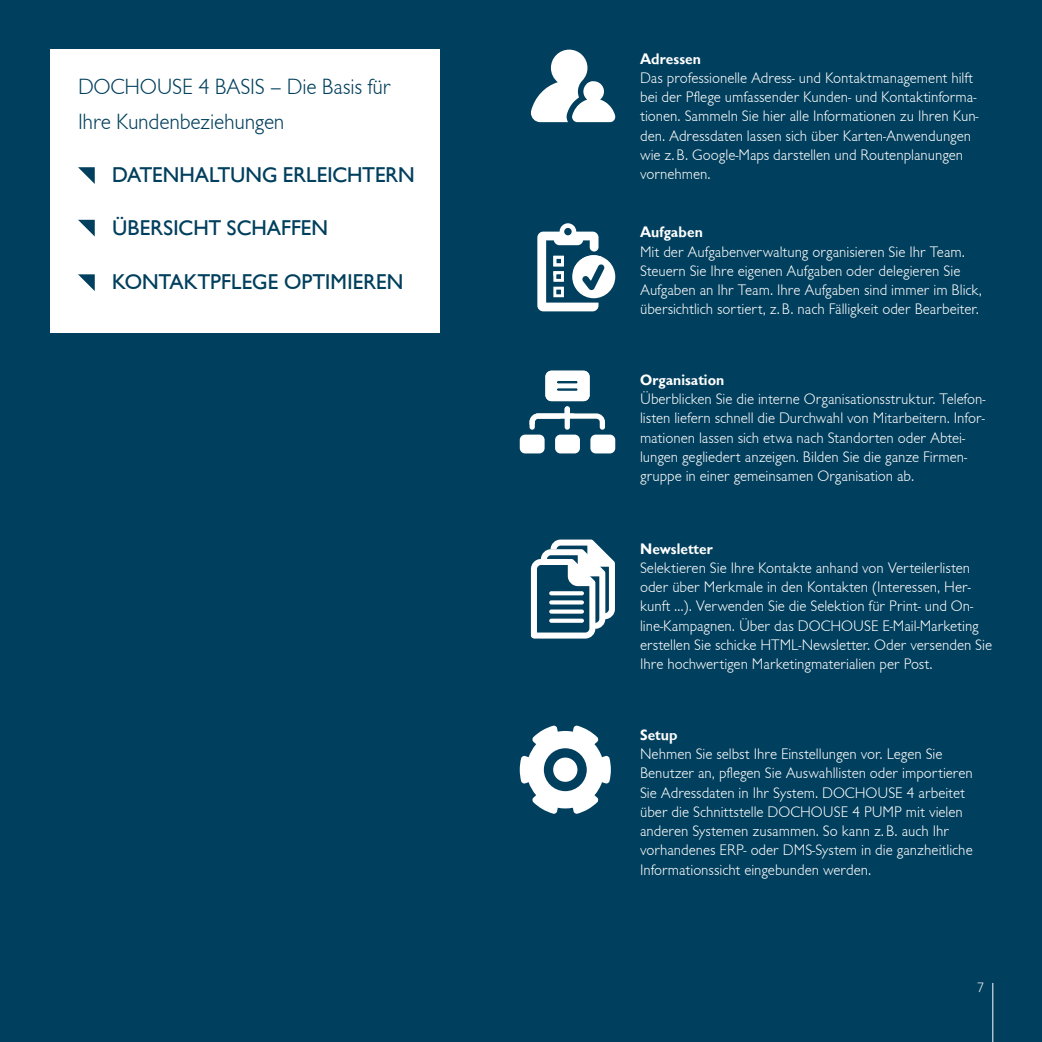
<style>
.page{position:relative;width:1042px;height:1042px;background:#003f5d}
.page>*{position:absolute;margin:0;border:0;box-sizing:border-box;transform-origin:0 0}
.t1{font:300 22.75px/35px "Chantilly";letter-spacing:-.01em;color:#003f5d}
.t2{font:500 22.05px "Chantilly";color:#003f5d}
.t3{font:300 15.75px/19.2px "Chantilly";color:#fff}
.t4{font:700 15.75px "Chantilly";color:#fff}
.t5{font:300 14px "Chantilly";color:#fff}
</style>
<div class="page">
<hr style="left:992px;top:983px;width:1px;height:59px;background:#fff">
<div style="left:50px;top:50px;width:389px;height:283px;background:#fff"></div>
<svg style="left:78px;top:167px;width:17px;height:17px"></svg>
<svg style="left:78px;top:220px;width:17px;height:16px"></svg>
<svg style="left:78px;top:274px;width:17px;height:17px"></svg>
<svg style="left:531px;top:50px;width:84px;height:72px"></svg>
<svg style="left:537px;top:223px;width:78px;height:88px"></svg>
<svg style="left:531px;top:539px;width:84px;height:99px"></svg>
<svg style="left:549px;top:600px;width:35px;height:4px"></svg>
<svg style="left:549px;top:591px;width:35px;height:4px"></svg>
<div style="left:549px;top:609px;width:35px;height:5px;background:#fff;border-radius:2px"></div>
<svg style="left:549px;top:619px;width:35px;height:4px"></svg>
<div style="left:520px;top:435px;width:24px;height:18px;background:#fff;border-radius:5px"></div>
<div style="left:555px;top:435px;width:25px;height:18px;background:#fff;border-radius:5px"></div>
<div style="left:590px;top:435px;width:25px;height:18px;background:#fff;border-radius:5px"></div>
<svg style="left:529px;top:371px;width:76px;height:59px"></svg>
<svg style="left:520px;top:725px;width:91px;height:89px"></svg>
<h1 class="t1" style="left:78px;top:70px;width:315px">DOCHOUSE 4 BASIS – Die Basis für<br>Ihre Kundenbeziehungen</h1>
<h2 class="t2" style="left:112px;top:163px;width:304px">DATENHALTUNG ERLEICHTERN</h2>
<h2 class="t2" style="left:112px;top:215px;width:218px">ÜBERSICHT SCHAFFEN</h2>
<h2 class="t2" style="left:112px;top:269px;width:293px">KONTAKTPFLEGE OPTIMIEREN</h2>
<p class="t4" style="left:640px;top:50px;width:62px">Adressen</p>
<p class="t3" style="left:640px;top:69px;width:340px">Das professionelle Adress- und Kontaktmanagement hilft bei der Pflege umfassender Kunden- und Kontaktinforma&shy;tionen. Sammeln Sie hier alle Informationen zu Ihren Kun&shy;den. Adressdaten lassen sich über Karten-Anwendungen wie z. B. Google-Maps darstellen und Routenplanungen vornehmen.</p>
<p class="t4" style="left:640px;top:223px;width:64px">Aufgaben</p>
<p class="t3" style="left:640px;top:242px;width:343px">Mit der Aufgabenverwaltung organisieren Sie Ihr Team.<br>Steuern Sie Ihre eigenen Aufgaben oder delegieren Sie Aufgaben an Ihr Team. Ihre Aufgaben sind immer im Blick, übersichtlich sortiert, z. B. nach Fälligkeit oder Bearbeiter.</p>
<p class="t4" style="left:640px;top:371px;width:86px">Organisation</p>
<p class="t3" style="left:640px;top:390px;width:347px">Überblicken Sie die interne Organisationsstruktur. Telefon&shy;listen liefern schnell die Durchwahl von Mitarbeitern. Infor&shy;mationen lassen sich etwa nach Standorten oder Abtei&shy;lungen gegliedert anzeigen. Bilden Sie die ganze Firmen&shy;gruppe in einer gemeinsamen Organisation ab.</p>
<p class="t4" style="left:640px;top:539px;width:74px">Newsletter</p>
<p class="t3" style="left:640px;top:558px;width:353px">Selektieren Sie Ihre Kontakte anhand von Verteilerlisten oder über Merkmale in den Kontakten (Interessen, Her&shy;kunft …). Verwenden Sie die Selektion für Print- und On&shy;line-Kampagnen. Über das DOCHOUSE E-Mail-Marketing erstellen Sie schicke HTML-Newsletter. Oder versenden Sie Ihre hochwertigen Marketingmaterialien per Post.</p>
<p class="t4" style="left:640px;top:725px;width:39px">Setup</p>
<p class="t3" style="left:640px;top:744px;width:334px">Nehmen Sie selbst Ihre Einstellungen vor. Legen Sie Benutzer an, pflegen Sie Auswahllisten oder importieren Sie Adressdaten in Ihr System. DOCHOUSE 4 arbeitet über die Schnittstelle DOCHOUSE 4 PUMP mit vielen anderen Systemen zusammen. So kann z. B. auch Ihr vorhandenes ERP- oder DMS-System in die ganzheitliche Informationssicht eingebunden werden.</p>
<p class="t5" style="left:977px;top:980px;width:9px">7</p>
</div>
